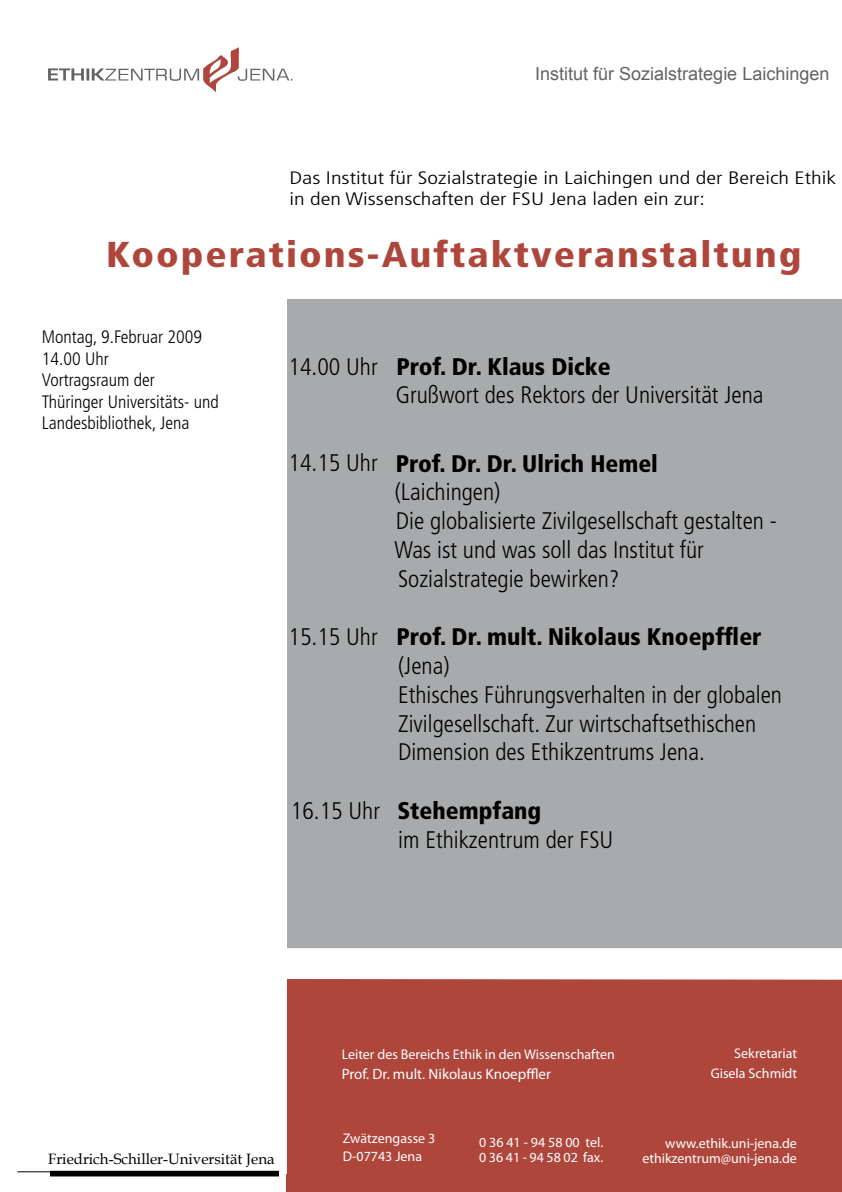
<style>
.page{position:relative;width:842px;height:1192px;background:#fff}
.page>*{position:absolute;margin:0;border:0;box-sizing:border-box;transform-origin:0 0}
.t1{font:900 condensed 36px "Frutiger";letter-spacing:.05em;color:#af463c;scale:1.1 1}
.t2{font:300 condensed 24px/28.8px "Frutiger";color:#000}
.t3{font:300 condensed 18px/21.6px "Frutiger";color:#000;scale:1.27 1}
.t4{font:300 condensed 18px/21.6px "Frutiger";color:#000}
.t5{font:18px "Arial";color:#626463}
.t6{font:15px "Book Antiqua";color:#000}
.t7{font:15px "Myriad Pro";color:#fff}
.t8{font:14px/15px "Myriad Pro";color:#fff;text-align:right}
.s1{font-weight:900}
</style>
<div class="page">
<div style="left:238px;top:299px;width:604px;height:646px;background:#a9aaac"></div>
<div style="left:286px;top:980px;width:556px;height:212px;background:#af463c"></div>
<div style="left:43px;top:0;width:243px;height:1174px;background:#fff"></div>
<svg style="left:50px;top:1171px;width:229px;height:5px"></svg>
<div style="left:51px;top:1172px;width:227px;height:4px;border:1px solid #000"></div>
<hr style="left:18px;top:1172px;width:34px;height:1px;background:#000">
<img style="left:48px;top:47px;width:245px;height:45px">
<svg style="left:287px;top:948px;width:555px;height:32px"></svg>
<p class="t5" style="left:535px;top:62px;width:296px">Institut für Sozialstrategie Laichingen</p>
<p class="t3" style="left:289px;top:167px;width:432px">Das Institut für Sozialstrategie in Laichingen und der Bereich Ethik in den Wissenschaften der FSU Jena laden ein zur:</p>
<h1 class="t1" style="left:106px;top:233px;width:634px">Kooperations-Auftaktveranstaltung</h1>
<p class="t4" style="left:42px;top:326px;width:179px">Montag, 9.Februar 2009<br>14.00 Uhr<br>Vortragsraum der<br>Thüringer Universitäts- und<br>Landesbibliothek, Jena</p>
<p class="t2" style="left:396px;top:352px;width:369px;text-indent:-107px">14.00 Uhr <span class="s1">Prof. Dr. Klaus Dicke<br></span>Grußwort des Rektors der Universität Jena</p>
<p class="t2" style="left:395px;top:449px;width:384px;text-indent:-106px">14.15 Uhr <span class="s1">Prof. Dr. Dr. Ulrich Hemel<br></span>(Laichingen)<br>Die globalisierte Zivilgesellschaft gestalten -<br>Was ist und was soll das Institut für<br>Sozialstrategie bewirken?</p>
<p class="t2" style="left:398px;top:623px;width:386px;text-indent:-109px">15.15 Uhr <span class="s1">Prof. Dr. mult. Nikolaus Knoepffler </span>(Jena)<br>Ethisches Führungsverhalten in der globalen Zivilgesellschaft. Zur wirtschaftsethischen Dimension des Ethikzentrums Jena.</p>
<p class="t2" style="left:398px;top:796px;width:217px;text-indent:-107px">16.15 Uhr <span class="s1">Stehempfang<br></span>im Ethikzentrum der FSU</p>
<p class="t6" style="left:48px;top:1149px;width:228px">Friedrich-Schiller-Universität Jena</p>
<p class="t8" style="left:342px;top:1046px;width:275px">Leiter des Bereichs Ethik in den Wissenschaften</p>
<p class="t7" style="left:342px;top:1065px;width:211px">Prof. Dr. mult. Nikolaus Knoepffler</p>
<p class="t8" style="left:343px;top:1129px;width:94px;line-height:18px;text-align:left">Zwätzengasse 3<br>D-07743 Jena</p>
<p class="t8" style="left:479px;top:1134px;width:126px;text-align:left">0 36 41 - 94 58 00 tel.<br>0 36 41 - 94 58 02 fax.</p>
<p class="t8" style="left:711px;top:1043px;width:88px;line-height:20px">Sekretariat<br>Gisela Schmidt</p>
<p class="t8" style="left:642px;top:1135px;width:156px">www.ethik.uni-jena.de ethikzentrum@uni-jena.de</p>
</div>
